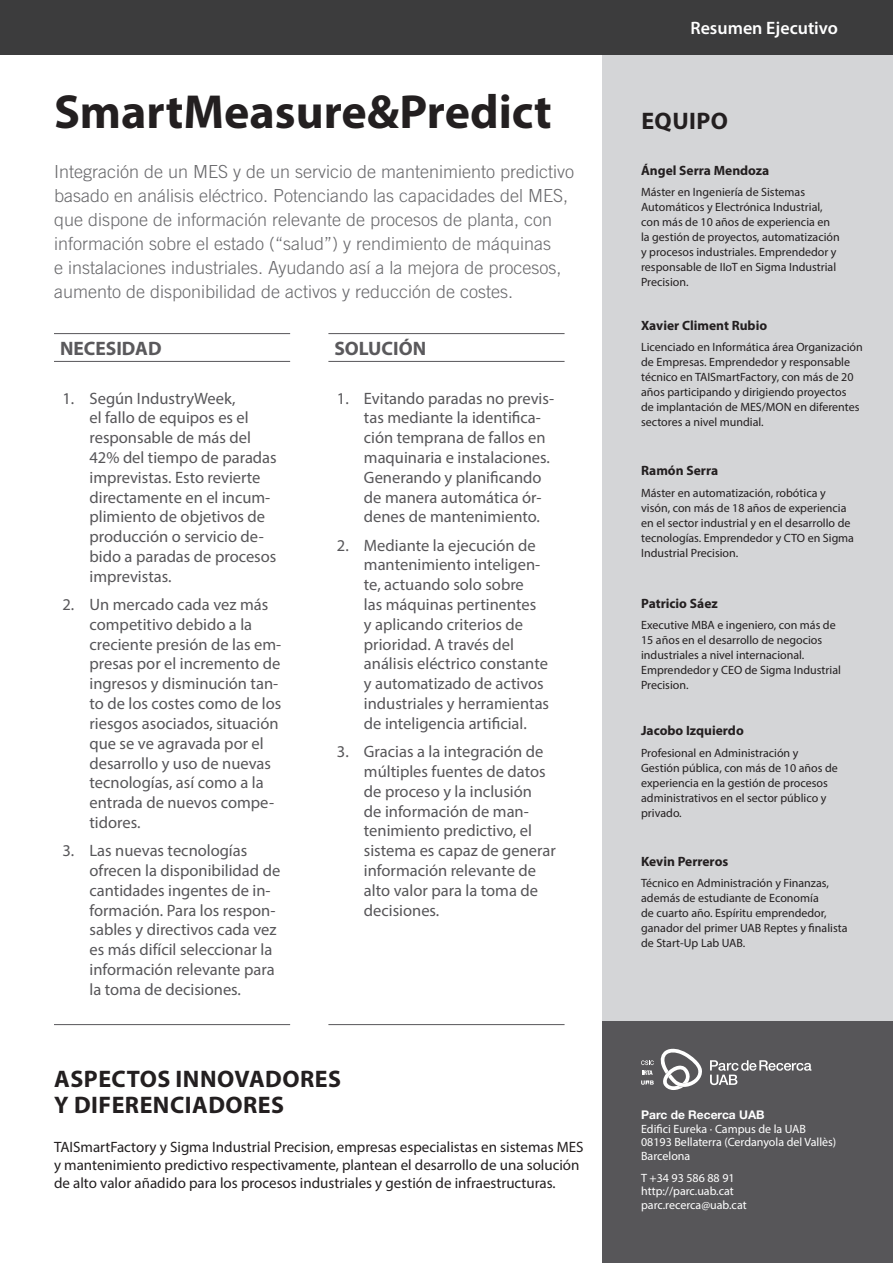
<style>
.page{position:relative;width:893px;height:1263px;background:#fff}
.page>*{position:absolute;margin:0;border:0;box-sizing:border-box;transform-origin:0 0}
.t1{font:700 48px "Myriad Pro";color:#231f20}
.t2{font:700 24px "Myriad Pro";letter-spacing:.02em;color:#231f20}
.t3{font:700 19.5px "Myriad Pro";color:#5a595c}
.t4{font:300 18px/24px "Trade Gothic LT Std";color:#69696c}
.t5{font:600 18px "Myriad Pro";color:#fff}
.t6{font:16.5px/19.8px "Myriad Pro";color:#575659}
.t7{font:15px/18px "Myriad Pro";color:#231f20}
.t8{font:700 13.5px "Myriad Pro";color:#231f20}
.t9{font:12px/15px "Myriad Pro";color:#231f20}
.t10{font:12px/13.5px "Myriad Pro";color:#fff}
.t11{font:700 12px "Helvetica Neue LT Std";color:#fff}
</style>
<div class="page">
<div style="left:603px;top:0;width:290px;height:1263px;background:#d4d5d7"></div>
<div style="left:0;top:0;width:893px;height:54px;background:#3c3c3d"></div>
<hr style="left:54px;top:333px;width:236px;height:1px;background:#575659">
<hr style="left:54px;top:361px;width:236px;height:1px;background:#575659">
<hr style="left:54px;top:1024px;width:236px;height:1px;background:#575659">
<hr style="left:328px;top:333px;width:237px;height:1px;background:#575659">
<hr style="left:328px;top:361px;width:237px;height:1px;background:#575659">
<hr style="left:328px;top:1024px;width:237px;height:1px;background:#575659">
<div style="left:603px;top:1021px;width:290px;height:242px;background:#575659"></div>
<svg style="left:710px;top:1060px;width:101px;height:25px"></svg>
<svg style="left:641px;top:1048px;width:61px;height:42px"></svg>
<p class="t1" style="left:54px;top:81px;width:499px">SmartMeasure&amp;Predict</p>
<p class="t4" style="left:54px;top:159px;width:522px">Integración de un MES y de un servicio de mantenimiento predictivo basado en análisis eléctrico. Potenciando las capacidades del MES, que dispone de información relevante de procesos de planta, con información sobre el estado (“salud”) y rendimiento de máquinas<br>e instalaciones industriales. Ayudando así a la mejora de procesos, aumento de disponibilidad de activos y reducción de costes.</p>
<p class="t3" style="left:60px;top:335px;width:103px">NECESIDAD</p>
<p class="t3" style="left:334px;top:335px;width:93px">SOLUCIÓN</p>
<p class="t6" style="left:90px;top:388px;width:189px;text-indent:-27px">1. Según IndustryWeek,<br>el fallo de equipos es el responsable de más del<br>42% del tiempo de paradas imprevistas. Esto revierte directamente en el incum&shy;plimiento de objetivos de producción o servicio de&shy;bido a paradas de procesos imprevistas.</p>
<p class="t6" style="left:90px;top:594px;width:193px;text-indent:-27px">2. Un mercado cada vez más competitivo debido a la creciente presión de las em&shy;presas por el incremento de ingresos y disminución tan&shy;to de los costes como de los riesgos asociados, situación que se ve agravada por el desarrollo y uso de nuevas tecnologías, así como a la entrada de nuevos compe&shy;tidores.</p>
<p class="t6" style="left:90px;top:840px;width:192px;text-indent:-27px">3. Las nuevas tecnologías ofrecen la disponibilidad de cantidades ingentes de in&shy;formación. Para los respon&shy;sables y directivos cada vez es más difícil seleccionar la información relevante para la toma de decisiones.</p>
<p class="t6" style="left:364px;top:388px;width:192px;text-indent:-27px">1. Evitando paradas no previs&shy;tas mediante la identifica&shy;ción temprana de fallos en maquinaria e instalaciones.<br>Generando y planificando de manera automática ór&shy;denes de mantenimiento.</p>
<p class="t6" style="left:364px;top:535px;width:187px;text-indent:-27px">2. Mediante la ejecución de mantenimiento inteligen&shy;te, actuando solo sobre<br>las máquinas pertinentes<br>y aplicando criterios de prioridad. A través del análisis eléctrico constante y automatizado de activos industriales y herramientas de inteligencia artificial.</p>
<p class="t6" style="left:364px;top:741px;width:193px;text-indent:-27px">3. Gracias a la integración de múltiples fuentes de datos de proceso y la inclusión<br>de información de man&shy;tenimiento predictivo, el sistema es capaz de generar información relevante de alto valor para la toma de decisiones.</p>
<p class="t2" style="left:54px;top:1064px;width:288px">ASPECTOS INNOVADORES</p>
<p class="t2" style="left:54px;top:1089px;width:231px">Y DIFERENCIADORES</p>
<p class="t7" style="left:54px;top:1138px;width:531px">TAISmartFactory y Sigma Industrial Precision, empresas especialistas en sistemas MES y mantenimiento predictivo respectivamente, plantean el desarrollo de una solución de alto valor añadido para los procesos industriales y gestión de infraestructuras.</p>
<p class="t5" style="left:690px;top:16px;width:149px">Resumen Ejecutivo</p>
<p class="t2" style="left:641px;top:105px;width:88px">EQUIPO</p>
<p class="t8" style="left:641px;top:162px;width:130px">Ángel Serra Mendoza</p>
<p class="t9" style="left:641px;top:185px;width:200px">Máster en Ingeniería de Sistemas Automáticos y Electrónica Industrial, con más de 10 años de experiencia en la gestión de proyectos, automatización y procesos industriales. Emprendedor y responsable de IIoT en Sigma Industrial Precision.</p>
<p class="t8" style="left:641px;top:316px;width:128px">Xavier Climent Rubio</p>
<p class="t9" style="left:641px;top:339px;width:223px">Licenciado en Informática área Organización de Empresas. Emprendedor y responsable técnico en TAISmartFactory, con más de 20 años participando y dirigiendo proyectos<br>de implantación de MES/MON en diferentes sectores a nivel mundial.</p>
<p class="t8" style="left:641px;top:462px;width:79px">Ramón Serra</p>
<p class="t9" style="left:641px;top:485px;width:214px">Máster en automatización, robótica y visón, con más de 18 años de experiencia en el sector industrial y en el desarrollo de tecnologías. Emprendedor y CTO en Sigma Industrial Precision.</p>
<p class="t8" style="left:641px;top:594px;width:78px">Patricio Sáez</p>
<p class="t9" style="left:641px;top:617px;width:201px">Executive MBA e ingeniero, con más de<br>15 años en el desarrollo de negocios industriales a nivel internacional.<br>Emprendedor y CEO de Sigma Industrial<br>Precision.</p>
<p class="t8" style="left:641px;top:722px;width:104px">Jacobo Izquierdo</p>
<p class="t9" style="left:641px;top:745px;width:198px">Profesional en Administración y<br>Gestión pública, con más de 10 años de experiencia en la gestión de procesos administrativos en el sector público y privado.</p>
<p class="t8" style="left:641px;top:852px;width:89px">Kevin Perreros</p>
<p class="t9" style="left:641px;top:875px;width:208px">Técnico en Administración y Finanzas, además de estudiante de Economía<br>de cuarto año. Espíritu emprendedor, ganador del primer UAB Reptes y finalista de Start-Up Lab UAB.</p>
<p class="t11" style="left:641px;top:1108px;width:125px">Parc de Recerca UAB</p>
<p class="t10" style="left:641px;top:1122px;width:166px">Edifici Eureka · Campus de la UAB</p>
<p class="t10" style="left:641px;top:1135px;width:197px">08193 Bellaterra (Cerdanyola del Vallès)<br>Barcelona</p>
<p class="t10" style="left:641px;top:1171px;width:95px">T +34 93 586 88 91</p>
<p class="t10" style="left:641px;top:1184px;width:94px">http://parc.uab.cat</p>
<p class="t10" style="left:641px;top:1198px;width:107px">parc.recerca@uab.cat</p>
</div>
